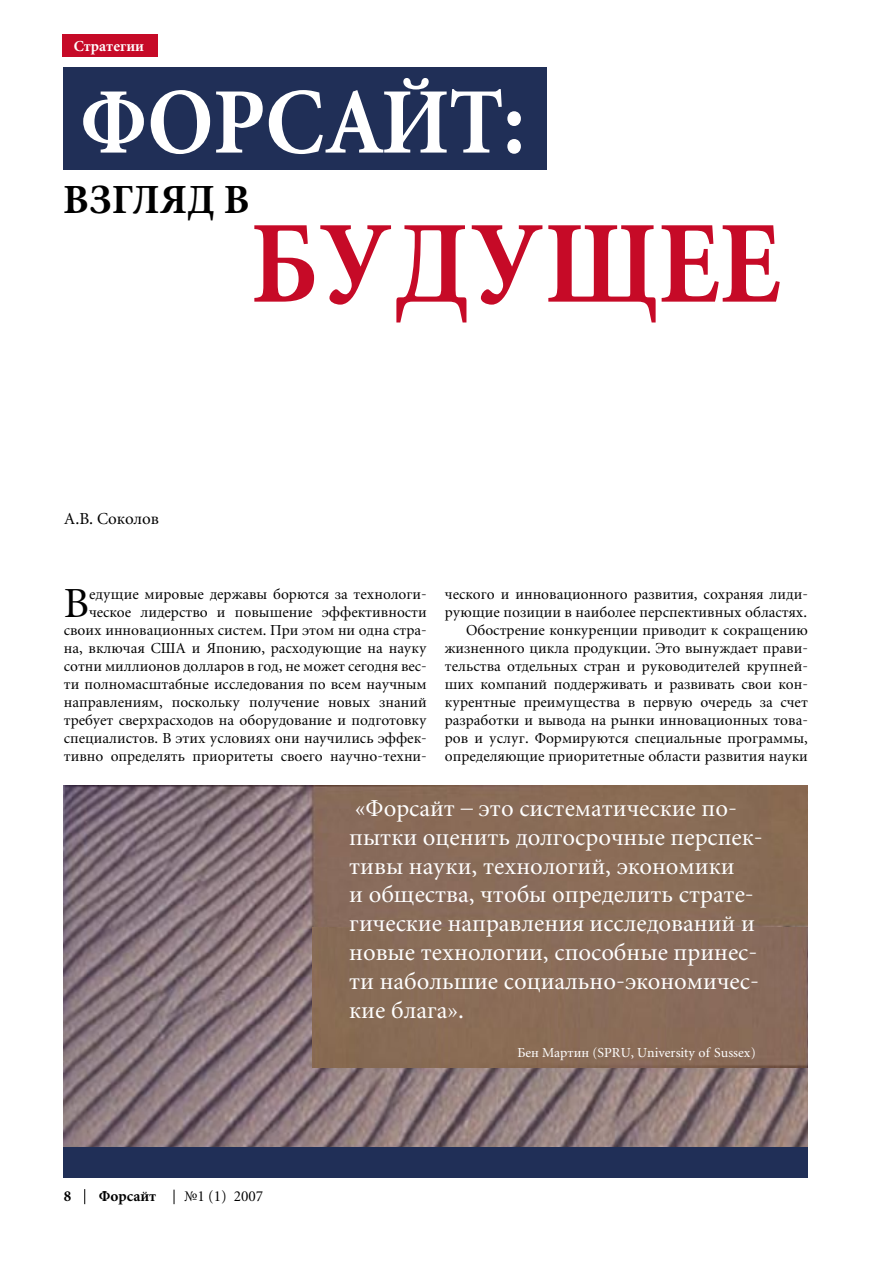
<style>
.page{position:relative;width:893px;height:1263px;background:#fff}
.page>*{position:absolute;margin:0;border:0;box-sizing:border-box;transform-origin:0 0}
.t1{font:700 115.2px "Miniature";color:#c60a27;scale:.93 1}
.t2{font:700 92.25px "Miniature";color:#fff;scale:.94 1}
.t3{font:42.15px "Miniature";color:#000}
.t4{font:700 41.55px "Minion Pro";color:#000}
.t5{font:24px/28.8px "Miniature";color:#fff}
.t6{font:16.5px "Miniature";letter-spacing:-.005em;color:#000}
.t7{font:15px/18px "Miniature";color:#000;text-align:right}
.t8{font:700 15px "Miniature";color:#fff}
.t9{font:700 15px "Miniature";color:#000}
.t10{font:13.5px "Miniature";color:#fff}
</style>
<div class="page">
<div style="left:64px;top:68px;width:483px;height:102px;background:#202f57"></div>
<div style="left:62px;top:34px;width:95px;height:23px;background:#c60a27"></div>
<img style="left:64px;top:785px;width:744px;height:362px">
<div style="left:312px;top:927px;width:496px;height:140px;background:#896c58"></div>
<div style="left:64px;top:1147px;width:744px;height:31px;background:#202f57"></div>
<svg style="left:84px;top:1189px;width:1px;height:15px"></svg>
<svg style="left:174px;top:1189px;width:1px;height:15px"></svg>
<p class="t8" style="left:74px;top:38px;width:72px">Стратегии</p>
<h2 class="t2" style="left:80px;top:77px;width:475px">ФОРСАЙТ:</h2>
<h3 class="t4" style="left:63px;top:175px;width:188px">ВЗГЛЯД В</h3>
<p class="t6" style="left:64px;top:511px;width:97px">А.В. Соколов</p>
<h1 class="t1" style="left:251px;top:207px;width:571px">БУДУЩЕЕ</h1>
<p class="t7" style="left:64px;top:586px;width:365px">едущие мировые державы борются за технологи&shy;ческое лидерство и повышение эффективности своих инновационных систем. При этом ни одна стра&shy;на, включая США и Японию, расходующие на науку сотни миллионов долларов в год, не может сегодня вес&shy;ти полномасштабные исследования по всем научным направлениям, поскольку получение новых знаний требует сверхрасходов на оборудование и подготовку специалистов. В этих условиях они научились эффек&shy;тивно определять приоритеты своего научно-техни-</p>
<p class="t7" style="left:445px;top:586px;width:365px">ческого и инновационного развития, сохраняя лиди&shy;рующие позиции в наиболее перспективных областях.<br>Обострение конкуренции приводит к сокращению жизненного цикла продукции. Это вынуждает прави&shy;тельства отдельных стран и руководителей крупней&shy;ших компаний поддерживать и развивать свои кон&shy;курентные преимущества в первую очередь за счет разработки и вывода на рынки инновационных това&shy;ров и услуг. Формируются специальные программы, определяющие приоритетные области развития науки</p>
<h3 class="t3" style="left:64px;top:583px;width:27px">В</h3>
<p class="t9" style="left:99px;top:1188px;width:59px">Форсайт</p>
<p class="t7" style="left:184px;top:1187px;width:81px">№1 (1) 2007</p>
<p class="t5" style="left:349px;top:795px;width:415px">«Форсайт – это систематические по&shy;пытки оценить долгосрочные перспек&shy;тивы науки, технологий, экономики<br>и общества, чтобы определить страте&shy;гические направления исследований и новые технологии, способные принес&shy;ти набольшие социально-экономичес&shy;кие блага».</p>
<p class="t10" style="left:517px;top:1046px;width:240px">Бен Мартин (SPRU, University of Sussex)</p>
</div>
